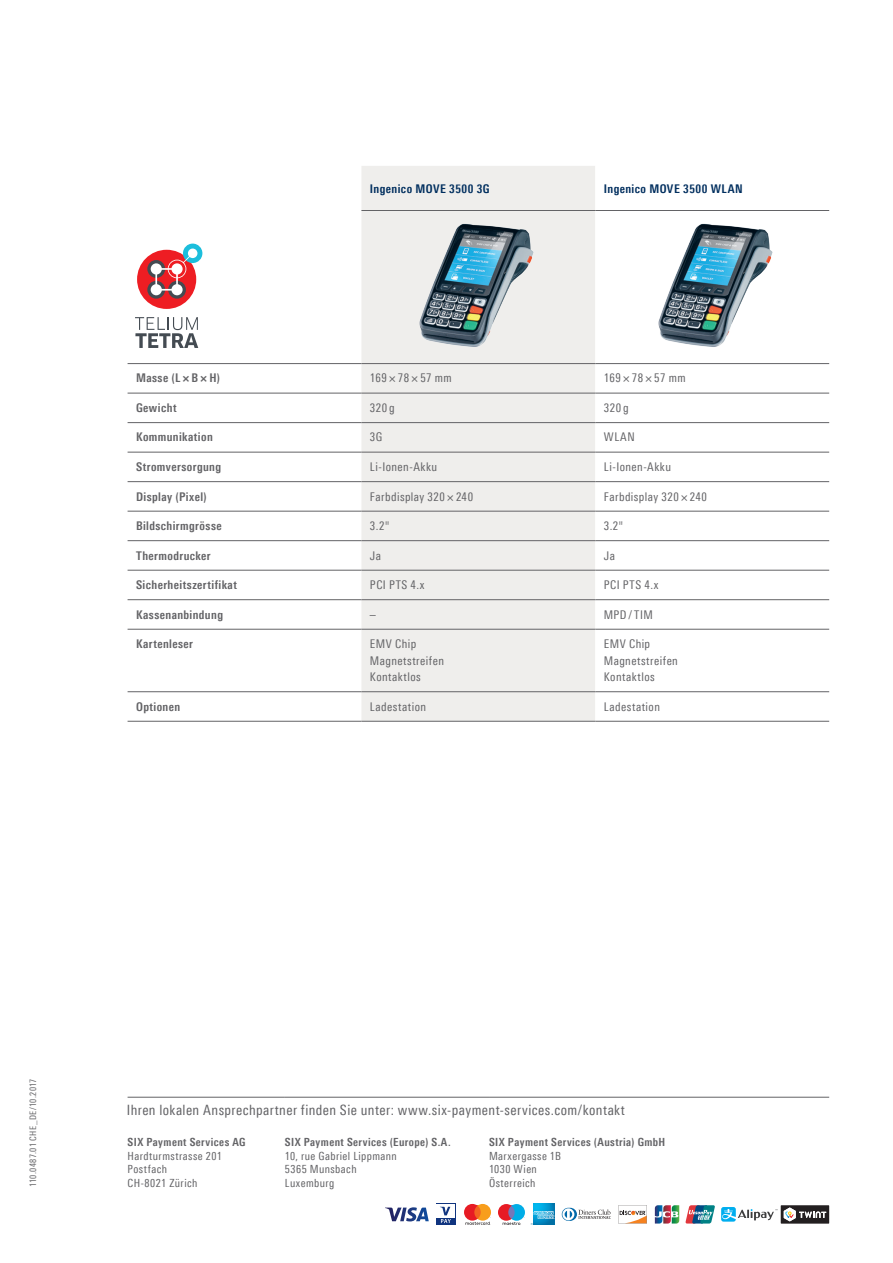
<style>
.page{position:relative;width:893px;height:1263px;background:#fff}
.page>*{position:absolute;margin:0;border:0;box-sizing:border-box;transform-origin:0 0}
.t1{font:14.25px "Linotype Univers 420 Cn";letter-spacing:.03em;color:#636366}
.t2{font:12px/16.5px "Linotype Univers 420 Cn";letter-spacing:.04em;color:#636366}
.t3{font:700 12px "Linotype Univers 620 Cn";letter-spacing:.035em;color:#636366}
.t4{font:700 12px "Linotype Univers 620 Cn";letter-spacing:.035em;color:#002e5e}
.t5{font:11.25px/13.5px "Linotype Univers 420 Cn";letter-spacing:.04em;color:#636366}
.t6{font:700 11.25px "Linotype Univers 620 Cn";letter-spacing:.04em;color:#636366}
.t7{font:9px "Linotype Univers 420 Cn";letter-spacing:.04em;color:#636366}
</style>
<div class="page">
<div style="left:361px;top:166px;width:234px;height:555px;background:#efeeec"></div>
<svg style="left:595px;top:364px;width:234px;height:357px"></svg>
<hr style="left:361px;top:210px;width:234px;height:1px;background:#636366">
<hr style="left:595px;top:210px;width:234px;height:1px;background:#636366">
<hr style="left:128px;top:363px;width:233px;height:1px;background:#636366">
<hr style="left:361px;top:363px;width:234px;height:1px;background:#636366">
<hr style="left:595px;top:363px;width:234px;height:1px;background:#636366">
<hr style="left:128px;top:393px;width:233px;height:1px;background:#636366">
<hr style="left:361px;top:393px;width:234px;height:1px;background:#636366">
<hr style="left:595px;top:393px;width:234px;height:1px;background:#636366">
<hr style="left:128px;top:422px;width:233px;height:1px;background:#636366">
<hr style="left:361px;top:422px;width:234px;height:1px;background:#636366">
<hr style="left:595px;top:422px;width:234px;height:1px;background:#636366">
<hr style="left:128px;top:452px;width:233px;height:1px;background:#636366">
<hr style="left:361px;top:452px;width:234px;height:1px;background:#636366">
<hr style="left:595px;top:452px;width:234px;height:1px;background:#636366">
<hr style="left:128px;top:481px;width:233px;height:1px;background:#636366">
<hr style="left:361px;top:481px;width:234px;height:1px;background:#636366">
<hr style="left:595px;top:481px;width:234px;height:1px;background:#636366">
<hr style="left:128px;top:511px;width:233px;height:1px;background:#636366">
<hr style="left:361px;top:511px;width:234px;height:1px;background:#636366">
<hr style="left:595px;top:511px;width:234px;height:1px;background:#636366">
<hr style="left:128px;top:540px;width:233px;height:1px;background:#636366">
<hr style="left:361px;top:540px;width:234px;height:1px;background:#636366">
<hr style="left:595px;top:540px;width:234px;height:1px;background:#636366">
<hr style="left:128px;top:570px;width:233px;height:1px;background:#636366">
<hr style="left:361px;top:570px;width:234px;height:1px;background:#636366">
<hr style="left:595px;top:570px;width:234px;height:1px;background:#636366">
<hr style="left:128px;top:599px;width:233px;height:1px;background:#636366">
<hr style="left:361px;top:599px;width:234px;height:1px;background:#636366">
<hr style="left:595px;top:599px;width:234px;height:1px;background:#636366">
<hr style="left:128px;top:629px;width:233px;height:1px;background:#636366">
<hr style="left:361px;top:629px;width:234px;height:1px;background:#636366">
<hr style="left:595px;top:629px;width:234px;height:1px;background:#636366">
<hr style="left:128px;top:691px;width:233px;height:1px;background:#636366">
<hr style="left:361px;top:691px;width:234px;height:1px;background:#636366">
<hr style="left:595px;top:691px;width:234px;height:1px;background:#636366">
<hr style="left:128px;top:721px;width:233px;height:1px;background:#636366">
<hr style="left:361px;top:721px;width:234px;height:1px;background:#636366">
<hr style="left:595px;top:721px;width:234px;height:1px;background:#636366">
<img style="left:658px;top:223px;width:115px;height:124px">
<img style="left:406px;top:212px;width:132px;height:146px">
<div style="left:137px;top:250px;width:59px;height:59px;background:#ee1d23;border-radius:50%"></div>
<svg style="left:147px;top:281px;width:18px;height:18px"></svg>
<svg style="left:168px;top:281px;width:18px;height:18px"></svg>
<svg style="left:183px;top:244px;width:19px;height:19px"></svg>
<svg style="left:147px;top:260px;width:18px;height:18px"></svg>
<svg style="left:151px;top:249px;width:46px;height:46px"></svg>
<svg style="left:135px;top:317px;width:63px;height:31px"></svg>
<hr style="left:128px;top:1097px;width:157px;height:1px;background:#636366">
<hr style="left:285px;top:1097px;width:204px;height:1px;background:#636366">
<hr style="left:489px;top:1097px;width:340px;height:1px;background:#636366">
<img style="left:533px;top:1204px;width:21px;height:7px">
<svg style="left:531px;top:1211px;width:24px;height:14px"></svg>
<svg style="left:655px;top:1205px;width:24px;height:18px"></svg>
<svg style="left:385px;top:1207px;width:44px;height:14px"></svg>
<svg style="left:562px;top:1208px;width:49px;height:13px"></svg>
<svg style="left:685px;top:1205px;width:30px;height:18px"></svg>
<div style="left:436px;top:1204px;width:19px;height:21px;background:#10347f"></div>
<div style="left:436px;top:1204px;width:19px;height:13px;background:#fff"></div>
<svg style="left:440px;top:1207px;width:11px;height:16px"></svg>
<svg style="left:464px;top:1204px;width:27px;height:21px"></svg>
<svg style="left:498px;top:1204px;width:27px;height:21px"></svg>
<svg style="left:721px;top:1205px;width:108px;height:18px"></svg>
<svg style="left:618px;top:1205px;width:29px;height:18px"></svg>
<p class="t4" style="left:370px;top:181px;width:121px">Ingenico MOVE 3500 3G</p>
<p class="t4" style="left:604px;top:181px;width:140px">Ingenico MOVE 3500 WLAN</p>
<p class="t3" style="left:136px;top:371px;width:86px">Masse (L × B × H)</p>
<p class="t2" style="left:370px;top:370px;width:83px">169 × 78 × 57 mm</p>
<p class="t2" style="left:604px;top:370px;width:83px">169 × 78 × 57 mm</p>
<p class="t3" style="left:136px;top:401px;width:42px">Gewicht</p>
<p class="t2" style="left:370px;top:399px;width:26px">320 g</p>
<p class="t2" style="left:604px;top:399px;width:26px">320 g</p>
<p class="t3" style="left:136px;top:430px;width:78px">Kommunikation</p>
<p class="t2" style="left:370px;top:429px;width:14px">3G</p>
<p class="t2" style="left:604px;top:429px;width:32px">WLAN</p>
<p class="t3" style="left:136px;top:460px;width:87px">Stromversorgung</p>
<p class="t2" style="left:370px;top:458px;width:69px">Li-Ionen-Akku</p>
<p class="t2" style="left:604px;top:458px;width:69px">Li-Ionen-Akku</p>
<p class="t3" style="left:136px;top:489px;width:72px">Display (Pixel)</p>
<p class="t2" style="left:370px;top:488px;width:105px">Farbdisplay 320 × 240</p>
<p class="t2" style="left:604px;top:488px;width:105px">Farbdisplay 320 × 240</p>
<p class="t3" style="left:136px;top:519px;width:87px">Bildschirmgrösse</p>
<p class="t2" style="left:370px;top:517px;width:21px">3.2"</p>
<p class="t2" style="left:604px;top:517px;width:21px">3.2"</p>
<p class="t3" style="left:136px;top:548px;width:76px">Thermodrucker</p>
<p class="t2" style="left:370px;top:547px;width:13px">Ja</p>
<p class="t2" style="left:604px;top:547px;width:13px">Ja</p>
<p class="t3" style="left:136px;top:578px;width:102px">Sicherheitszertifikat</p>
<p class="t2" style="left:370px;top:576px;width:56px">PCI PTS 4.x</p>
<p class="t2" style="left:604px;top:576px;width:56px">PCI PTS 4.x</p>
<p class="t3" style="left:136px;top:607px;width:89px">Kassenanbindung</p>
<p class="t2" style="left:370px;top:606px;width:7px">–</p>
<p class="t2" style="left:604px;top:606px;width:51px">MPD / TIM</p>
<p class="t3" style="left:136px;top:637px;width:58px">Kartenleser</p>
<p class="t2" style="left:370px;top:635px;width:76px">EMV Chip<br>Magnetstreifen<br>Kontaktlos</p>
<p class="t2" style="left:604px;top:635px;width:76px">EMV Chip<br>Magnetstreifen<br>Kontaktlos</p>
<p class="t3" style="left:136px;top:699px;width:46px">Optionen</p>
<p class="t2" style="left:370px;top:698px;width:58px">Ladestation</p>
<p class="t2" style="left:604px;top:698px;width:58px">Ladestation</p>
<p class="t7" style="left:28px;top:1187px;width:110px;rotate:-90deg">110.0487.01 CHE_DE/10.2017</p>
<p class="t1" style="left:127px;top:1101px;width:500px">Ihren lokalen Ansprechpartner finden Sie unter: www.six-payment-services.com/kontakt</p>
<p class="t6" style="left:128px;top:1136px;width:120px">SIX Payment Services AG</p>
<p class="t5" style="left:128px;top:1149px;width:96px">Hardturmstrasse 201<br>Postfach<br>CH-8021 Zürich</p>
<p class="t6" style="left:285px;top:1136px;width:167px">SIX Payment Services (Europe) S.A.</p>
<p class="t5" style="left:285px;top:1149px;width:114px">10, rue Gabriel Lippmann<br>5365 Munsbach<br>Luxemburg</p>
<p class="t6" style="left:489px;top:1136px;width:178px">SIX Payment Services (Austria) GmbH</p>
<p class="t5" style="left:489px;top:1149px;width:73px">Marxergasse 1B<br>1030 Wien</p>
<p class="t5" style="left:489px;top:1176px;width:48px">Österreich</p>
</div>
